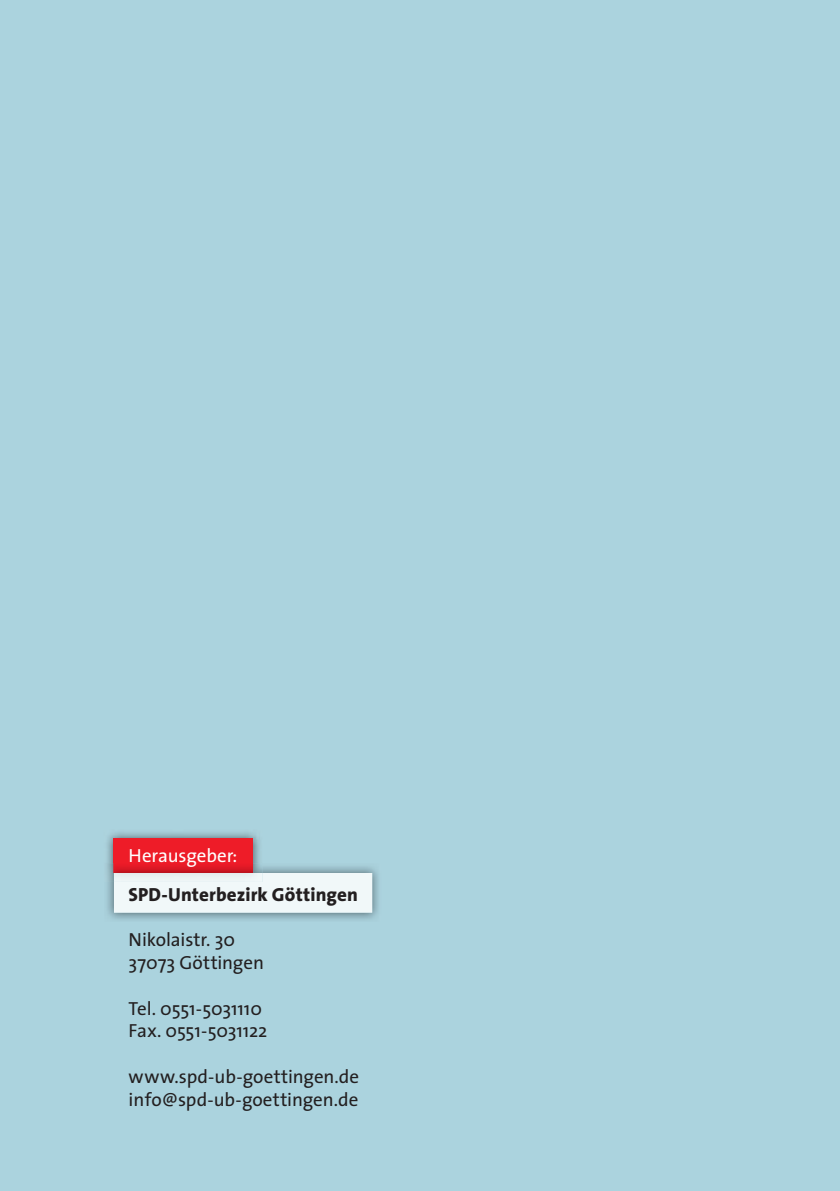
<style>
.page{position:relative;width:840px;height:1191px;background:#fff}
.page>*{position:absolute;margin:0;border:0;box-sizing:border-box;transform-origin:0 0}
.t1{font:19px/22.8px "The Sans";letter-spacing:-.005em;color:#231f20}
.t2{font:800 19px "The Sans";letter-spacing:.005em;color:#231f20}
.t3{font:19px "The Sans";letter-spacing:-.005em;color:#fff}
</style>
<div class="page">
<div style="left:0;top:0;width:839px;height:1191px;background:#abd3de"></div>
<img style="left:107px;top:832px;width:153px;height:31px">
<div style="left:113px;top:839px;width:140px;height:34px;background:#ee1c28"></div>
<img style="left:107px;top:866px;width:272px;height:54px">
<img style="left:106px;top:863px;width:156px;height:19px">
<img style="left:113px;top:863px;width:140px;height:10px">
<div style="left:114px;top:873px;width:258px;height:39px;background:#f1f8f9"></div>
<img style="left:114px;top:873px;width:148px;height:9px">
<p class="t3" style="left:129px;top:843px;width:110px">Herausgeber:</p>
<p class="t2" style="left:129px;top:882px;width:231px">SPD-Unterbezirk Göttingen</p>
<p class="t1" style="left:129px;top:928px;width:137px">Nikolaistr. 30<br>37073 Göttingen</p>
<p class="t1" style="left:129px;top:997px;width:140px">Tel. 0551-5031110<br>Fax. 0551-5031122</p>
<p class="t1" style="left:129px;top:1065px;width:232px">www.spd-ub-goettingen.de info@spd-ub-goettingen.de</p>
</div>
